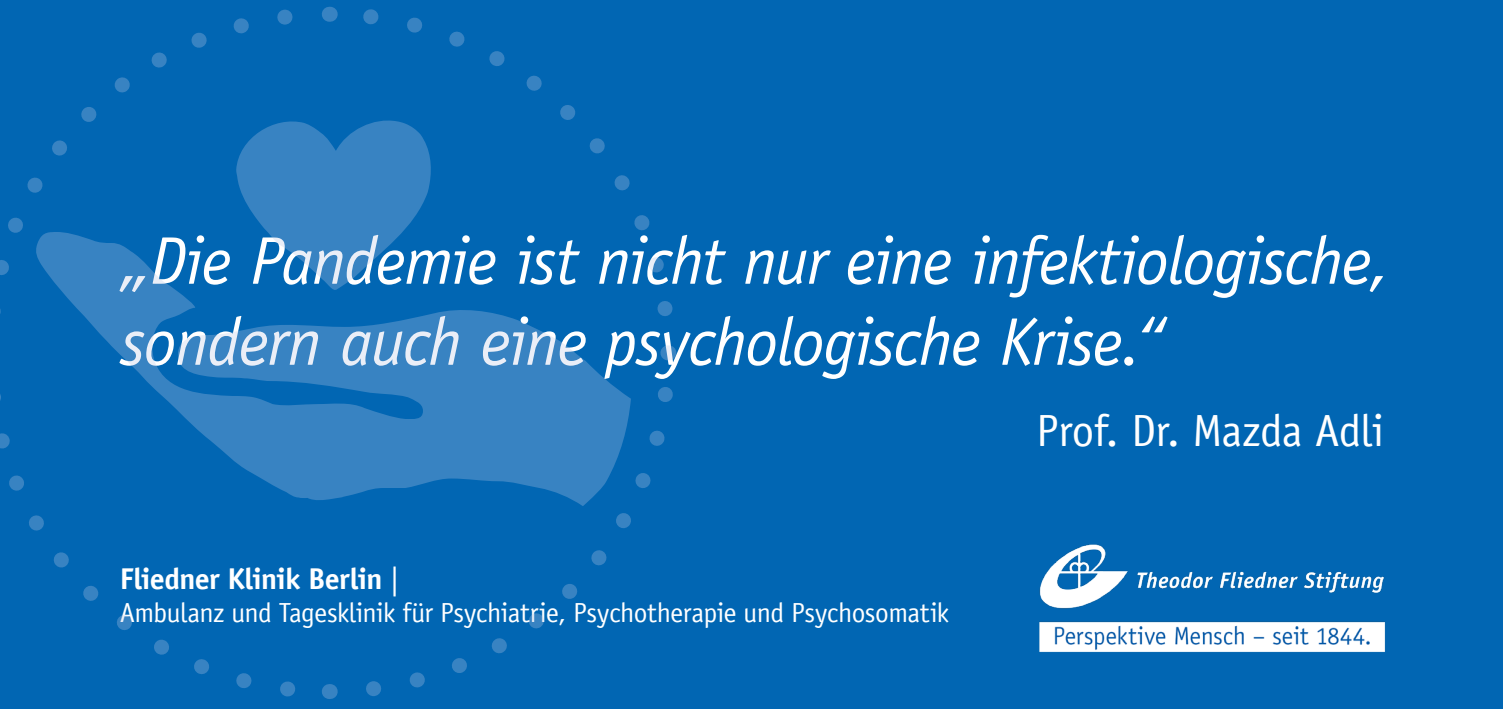
<style>
.page{position:relative;width:1503px;height:709px;background:#fff}
.page>*{position:absolute;margin:0;border:0;box-sizing:border-box;transform-origin:0 0}
.t1{font:italic 67.5px/81px "Officina Sans";letter-spacing:-.02em;color:#fff}
.t2{font:45px "Officina Sans";letter-spacing:-.015em;color:#fff}
.t3{font:700 30px "Officina Sans";letter-spacing:-.02em;color:#fff}
.t4{font:27.5px "Officina Sans";letter-spacing:-.02em;color:#fff}
.s1{font-weight:400}
</style>
<div class="page">
<div style="left:1px;top:1px;width:1500px;height:706px;background:#0166b3"></div>
<img style="left:1039px;top:544px;width:346px;height:108px">
<svg style="left:113px;top:325px;width:470px;height:175px;fill:#3883c2"></svg>
<svg style="left:302px;top:122px;width:33px;height:168px"></svg>
<svg style="left:356px;top:359px;width:317px;height:337px"></svg>
<svg style="left:335px;top:9px;width:338px;height:316px"></svg>
<svg style="left:0;top:4px;width:302px;height:343px"></svg>
<svg style="left:0;top:380px;width:323px;height:321px"></svg>
<svg style="left:668px;top:345px;width:1px;height:15px"></svg>
<svg style="left:329px;top:7px;width:1px;height:15px"></svg>
<svg style="left:0;top:345px;width:1px;height:15px"></svg>
<svg style="left:329px;top:684px;width:1px;height:15px"></svg>
<p class="t1" style="left:120px;top:221px;width:1271px">„Die Pandemie ist nicht nur eine infektiologische, sondern auch eine psychologische Krise.“</p>
<p class="t2" style="left:1036px;top:403px;width:349px">Prof. Dr. Mazda Adli</p>
<p class="t3" style="left:120px;top:560px;width:281px">Fliedner Klinik Berlin <span class="s1">|</span></p>
<p class="t4" style="left:120px;top:596px;width:831px">Ambulanz und Tagesklinik für Psychiatrie, Psychotherapie und Psychosomatik</p>
</div>
